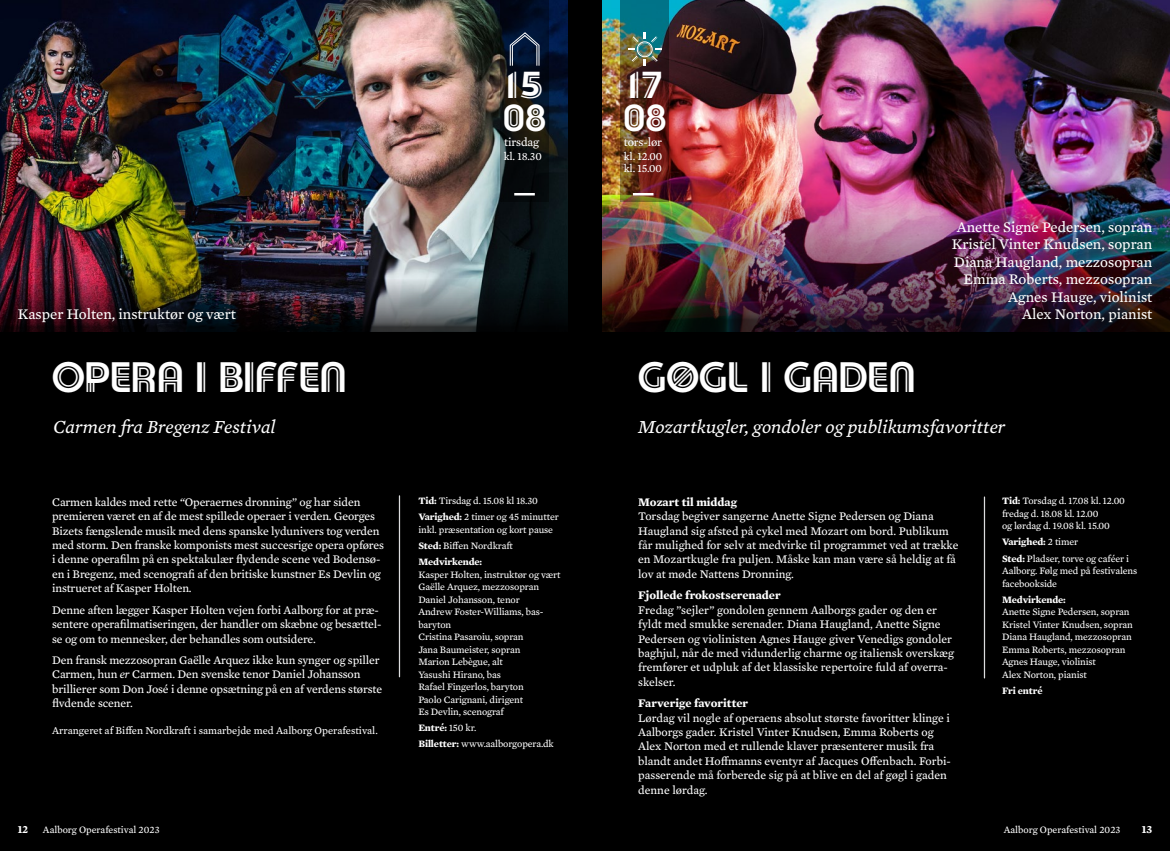
<style>
.page{position:relative;width:1170px;height:851px;background:#fff}
.page>*{position:absolute;margin:0;border:0;box-sizing:border-box;transform-origin:0 0}
.t1{font:42.5px "Musikkens Hus Diva";color:#fff}
.t2{font:37.5px/32.5px "Musikkens Hus Diva";letter-spacing:.015em;color:#fff;scale:1.13 1}
.t3{font:italic 18.75px "Mercury Text G3";color:#fff}
.t4{font:15px/17.5px "Mercury Text G3";color:#fff;text-align:right}
.t5{font:12px "Mercury Text G3";letter-spacing:-.01em;color:#fff}
.t6{font:11.88px/14.4px "Mercury Text G3";letter-spacing:-.01em;color:#fff}
.t7{font:700 11.88px "Mercury Text G3";color:#fff}
.t8{font:11.25px/12.5px "Mercury Text G3";letter-spacing:-.01em;color:#fff}
.t9{font:700 11.25px "Mercury Text G3";color:#fff}
.t10{font:10.62px "Mercury Text G3";color:#fff}
.t11{font:10px/12.5px "Mercury Text G3";letter-spacing:-.01em;color:#fff}
.t12{font:700 10px "Mercury Text G3";letter-spacing:-.01em;color:#fff}
.s1{font-style:italic}
.s2{font-weight:700}
</style>
<div class="page">
<div style="left:585px;top:0;width:584px;height:850px;background:#000"></div>
<div style="left:0;top:0;width:585px;height:850px;background:#000"></div>
<hr style="left:399px;top:496px;width:1px;height:180px;background:#dcddde">
<hr style="left:983px;top:497px;width:2px;height:180px;background:#dcddde">
<img style="left:0;top:0;width:567px;height:274px">
<img style="left:0;top:274px;width:567px;height:58px">
<svg style="left:501px;top:0;width:48px;height:202px"></svg>
<hr style="left:514px;top:193px;width:21px;height:2px;background:#fff">
<svg style="left:509px;top:32px;width:31px;height:35px"></svg>
<img style="left:602px;top:0;width:567px;height:188px">
<img style="left:602px;top:188px;width:567px;height:143px">
<img style="left:620px;top:0;width:48px;height:202px">
<hr style="left:633px;top:193px;width:20px;height:2px;background:#fff">
<svg style="left:627px;top:32px;width:34px;height:34px"></svg>
<h2 class="t2" style="left:502px;top:68px;width:40px">15<br>08</h2>
<p class="t5" style="left:504px;top:133px;width:37px">tirsdag</p>
<p class="t8" style="left:503px;top:149px;width:40px">kl. 18.30</p>
<p class="t4" style="left:18px;top:305px;width:220px">Kasper Holten, instruktør og vært</p>
<h1 class="t1" style="left:52px;top:353px;width:296px">OPERA I BIFFEN</h1>
<h3 class="t3" style="left:54px;top:413px;width:224px">Carmen fra Bregenz Festival</h3>
<p class="t6" style="left:52px;top:494px;width:333px">Carmen kaldes med rette <span class="s1">“</span>Operaernes dronning” og har siden premieren været en af de mest spillede operaer i verden. Georges Bizets fængslende musik med dens spanske lydunivers tog verden med storm. Den franske komponists mest succesrige opera opføres i denne operafilm på en spektakulær flydende scene ved Bodensø&shy;en i Bregenz, med scenografi af den britiske kunstner Es Devlin og instrueret af Kasper Holten.</p>
<p class="t6" style="left:52px;top:602px;width:331px">Denne aften lægger Kasper Holten vejen forbi Aalborg for at præ&shy;sentere operafilmatiseringen, der handler om skæbne og besættel&shy;se og om to mennesker, der behandles som outsidere.</p>
<p class="t6" style="left:52px;top:652px;width:331px">Den fransk mezzosopran Gaëlle Arquez ikke kun synger og spiller Carmen, hun <span class="s1">er</span> Carmen. Den svenske tenor Daniel Johansson brillierer som Don José i denne opsætning på en af verdens største flvdende scener.</p>
<p class="t10" style="left:52px;top:722px;width:327px">Arrangeret af Biffen Nordkraft i samarbejde med Aalborg Operafestival.</p>
<p class="t11" style="left:418px;top:492px;width:142px;line-height:16px"><span class="s2">Tid:</span> Tirsdag d. 15.08 kl 18.30<br><span class="s2">Varighed:</span> 2 timer og 45 minutter</p>
<p class="t11" style="left:418px;top:521px;width:136px;line-height:16px">inkl. præsentation og kort pause<br><span class="s2">Sted:</span> Biffen Nordkraft<br><span class="s2">Medvirkende:</span></p>
<p class="t11" style="left:418px;top:567px;width:144px">Kasper Holten, instruktør og vært<br>Gaëlle Arquez, mezzosopran<br>Daniel Johansson, tenor<br>Andrew Foster-Williams, bas&shy;baryton<br>Cristina Pasaroiu, sopran<br>Jana Baumeister, sopran<br>Marion Lebègue, alt<br>Yasushi Hirano, bas<br>Rafael Fingerlos, baryton<br>Paolo Carignani, dirigent<br>Es Devlin, scenograf</p>
<p class="t11" style="left:418px;top:719px;width:137px;line-height:16px"><span class="s2">Entré:</span> 150 kr.<br><span class="s2">Billetter:</span> www.aalborgopera.dk</p>
<h2 class="t2" style="left:623px;top:68px;width:40px">17<br>08</h2>
<p class="t5" style="left:623px;top:133px;width:40px">tors-lør</p>
<p class="t8" style="left:623px;top:149px;width:40px">kl. 12.00 kl. 15.00</p>
<p class="t4" style="left:951px;top:217px;width:202px">Anette Signe Pedersen, sopran<br>Kristel Vinter Knudsen, sopran<br>Diana Haugland, mezzosopran<br>Emma Roberts, mezzosopran<br>Agnes Hauge, violinist<br>Alex Norton, pianist</p>
<h1 class="t1" style="left:638px;top:353px;width:279px">GØGL I GADEN</h1>
<h3 class="t3" style="left:638px;top:413px;width:369px">Mozartkugler, gondoler og publikumsfavoritter</h3>
<p class="t7" style="left:638px;top:493px;width:100px">Mozart til middag</p>
<p class="t6" style="left:638px;top:508px;width:322px">Torsdag begiver sangerne Anette Signe Pedersen og Diana Haugland sig afsted på cykel med Mozart om bord. Publikum får mulighed for selv at medvirke til programmet ved at trække en Mozartkugle fra puljen. Måske kan man være så heldig at få lov at møde Nattens Dronning.</p>
<p class="t7" style="left:638px;top:586px;width:144px">Fjollede frokostserenader</p>
<p class="t6" style="left:638px;top:602px;width:317px">Fredag ”sejler” gondolen gennem Aalborgs gader og den er fyldt med smukke serenader. Diana Haugland, Anette Signe Pedersen og violinisten Agnes Hauge giver Venedigs gondoler baghjul, når de med vidunderlig charme og italiensk overskæg fremfører et udpluk af det klassiske repertoire fuld af overra&shy;skelser.</p>
<p class="t7" style="left:638px;top:694px;width:112px">Farverige favoritter</p>
<p class="t6" style="left:638px;top:709px;width:314px">Lørdag vil nogle af operaens absolut største favoritter klinge i Aalborgs gader. Kristel Vinter Knudsen, Emma Roberts og Alex Norton med et rullende klaver præsenterer musik fra blandt andet Hoffmanns eventyr af Jacques Offenbach. Forbi&shy;passerende må forberede sig på at blive en del af gøgl i gaden denne lørdag.</p>
<p class="t11" style="left:1001px;top:494px;width:124px"><span class="s2">Tid:</span> Torsdag d. 17.08 kl. 12.00 fredag d. 18.08 kl. 12.00<br>og lørdag d. 19.08 kl. 15.00</p>
<p class="t11" style="left:1001px;top:533px;width:128px;line-height:16px"><span class="s2">Varighed:</span> 2 timer<br><span class="s2">Sted:</span> Pladser, torve og caféer i</p>
<p class="t11" style="left:1001px;top:564px;width:137px">Aalborg. Følg med på festivalens facebookside</p>
<p class="t12" style="left:1001px;top:591px;width:65px">Medvirkende:</p>
<p class="t11" style="left:1001px;top:605px;width:132px">Anette Signe Pedersen, sopran<br>Kristel Vinter Knudsen, sopran<br>Diana Haugland, mezzosopran<br>Emma Roberts, mezzosopran<br>Agnes Hauge, violinist<br>Alex Norton, pianist</p>
<p class="t12" style="left:1001px;top:682px;width:42px">Fri entré</p>
<p class="t9" style="left:18px;top:820px;width:12px">12</p>
<p class="t11" style="left:43px;top:823px;width:118px">Aalborg Operafestival 2023</p>
<p class="t11" style="left:1003px;top:823px;width:118px">Aalborg Operafestival 2023</p>
<p class="t9" style="left:1141px;top:820px;width:12px">13</p>
</div>
